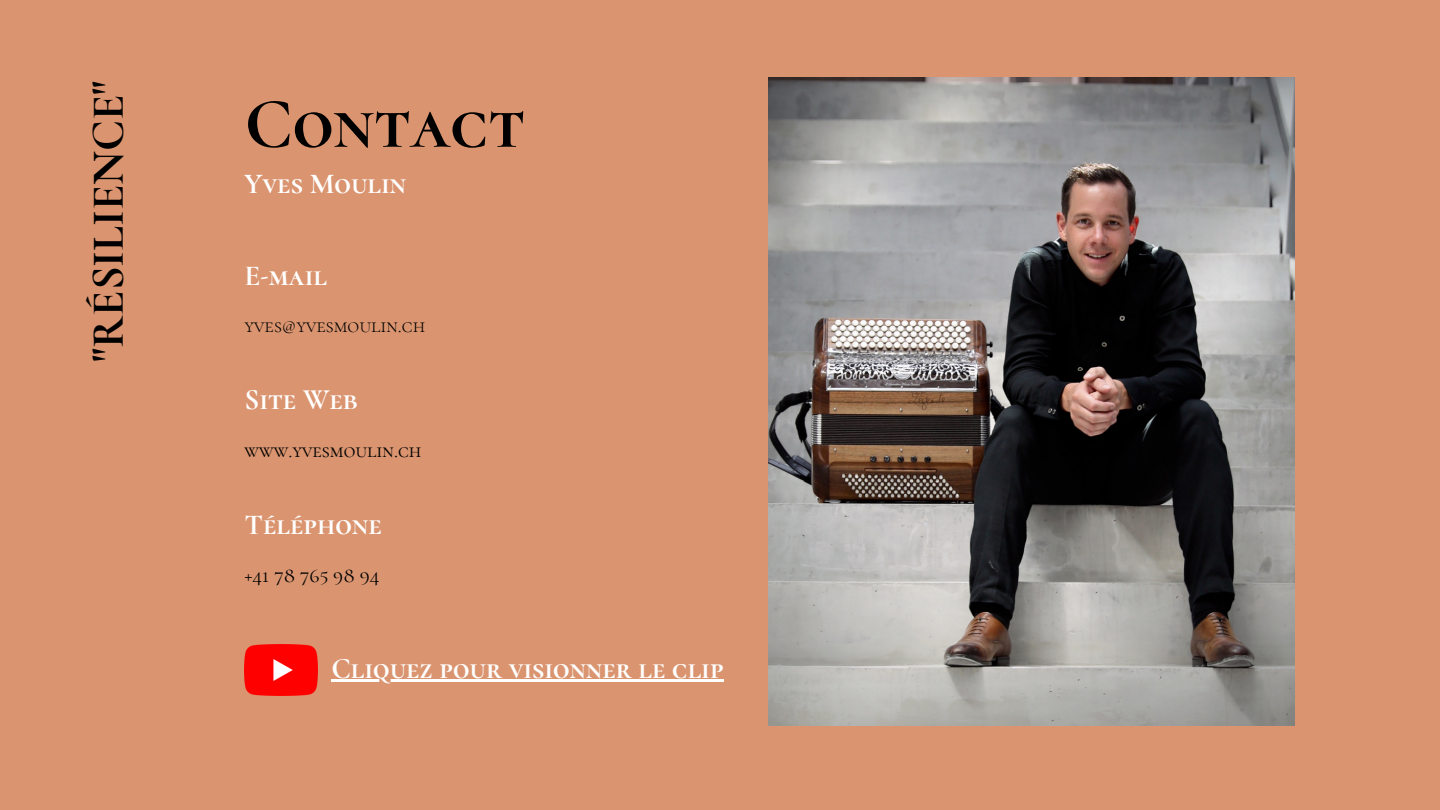
<style>
.page{position:relative;width:1440px;height:810px;background:#da9570}
.page>*{position:absolute;margin:0;border:0;box-sizing:border-box;transform-origin:0 0}
.t1{font:700 72px "Cormorant SC";color:#000}
.t2{font:700 46px "Cormorant SC";color:#000}
.t3{font:700 29px "Cormorant SC";color:#fff}
.t4{font:20.3px "Cormorant SC";color:#000}
.t5{font:300 20.3px "Cormorant SC";color:#000}
</style>
<div class="page">
<img style="left:768px;top:77px;width:527px;height:648px">
<img style="left:245px;top:644px;width:72px;height:51px">
<hr style="left:332px;top:679px;width:392px;height:3px;background:#fff">
<h2 class="t2" style="left:80px;top:362px;width:282px;rotate:-90deg">"RÉSILIENCE"</h2>
<h1 class="t1" style="left:245px;top:80px;width:282px">Contact</h1>
<p class="t3" style="left:245px;top:166px;width:163px">Yves Moulin</p>
<p class="t3" style="left:245px;top:258px;width:84px">E-mail</p>
<p class="t5" style="left:245px;top:313px;width:182px">yves@yvesmoulin.ch</p>
<p class="t3" style="left:245px;top:383px;width:115px">Site Web</p>
<p class="t4" style="left:245px;top:438px;width:179px">www.yvesmoulin.ch</p>
<p class="t3" style="left:245px;top:507px;width:139px">Téléphone</p>
<p class="t4" style="left:245px;top:563px;width:137px">+41 78 765 98 94</p>
<p class="t3" style="left:332px;top:651px;width:394px">Cliquez pour visionner le clip</p>
</div>
